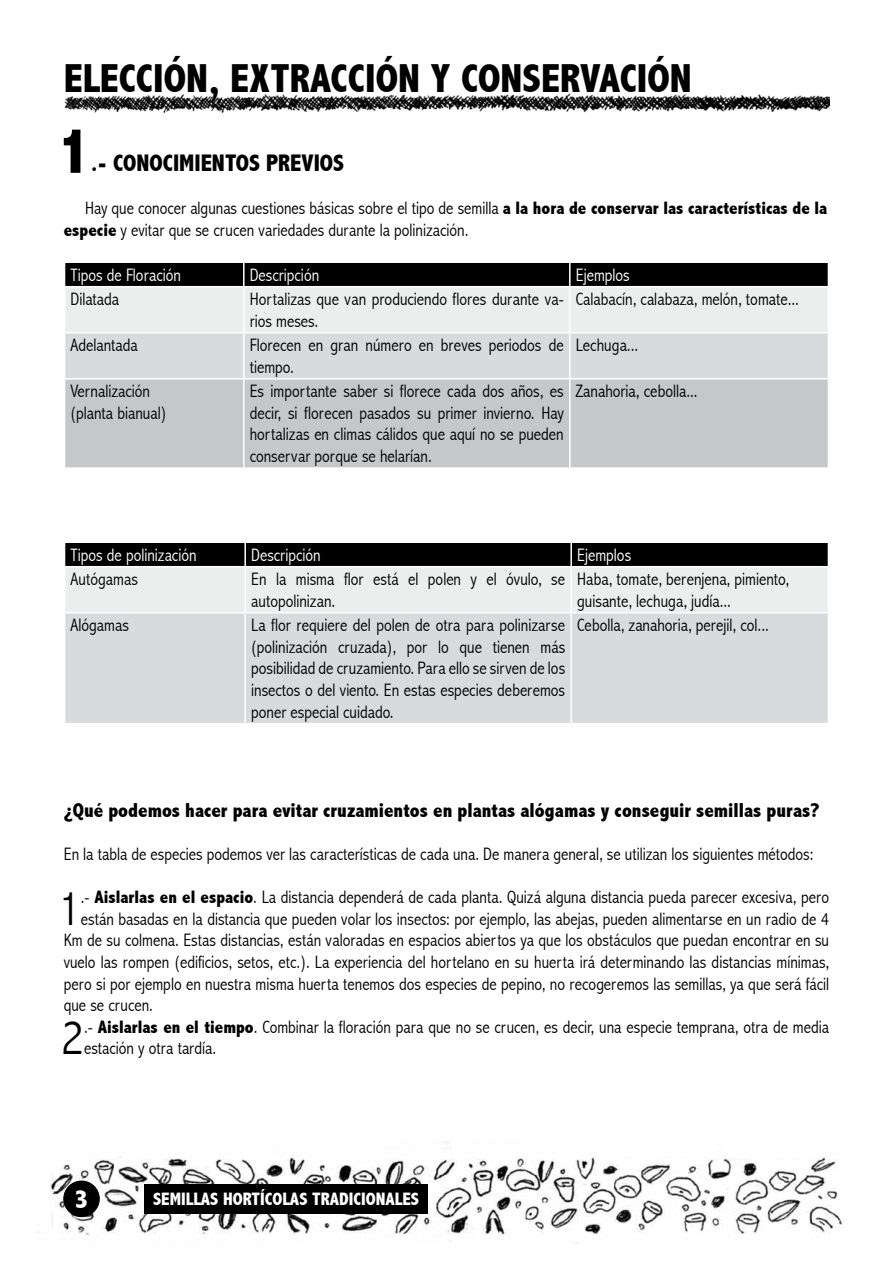
<style>
.page{position:relative;width:893px;height:1263px;background:#fff}
.page>*{position:absolute;margin:0;border:0;box-sizing:border-box;transform-origin:0 0}
.t1{font:800 condensed 66.3px "Abadi";color:#000}
.t2{font:300 condensed 49.65px "Abadi";color:#000}
.t3{font:800 condensed 40.5px "Abadi";color:#000}
.t4{font:800 condensed 27px "Abadi";color:#fff}
.t5{font:800 condensed 24px "Abadi";color:#000}
.t6{font:800 condensed 20.25px "Abadi";color:#000}
.t7{font:300 condensed 18px/21.6px "Abadi";color:#000}
.t8{font:300 condensed 18px "Abadi";color:#fff}
.t9{font:800 condensed 18px "Abadi";color:#fff}
.s1{font-weight:800}
</style>
<div class="page">
<img style="left:64px;top:93px;width:765px;height:21px">
<div style="left:65px;top:380px;width:763px;height:87px;background:#c6c7c8"></div>
<svg style="left:65px;top:262px;width:763px;height:116px;background:#b5b6b7"></svg>
<hr style="left:64px;top:332px;width:180px;height:1px;background:#fff">
<hr style="left:570px;top:286px;width:259px;height:1px;background:#fff">
<hr style="left:244px;top:286px;width:326px;height:1px;background:#fff">
<hr style="left:243px;top:287px;width:2px;height:45px;background:#fff">
<hr style="left:569px;top:287px;width:2px;height:45px;background:#fff">
<hr style="left:244px;top:332px;width:326px;height:1px;background:#fff">
<hr style="left:243px;top:333px;width:2px;height:45px;background:#fff">
<hr style="left:570px;top:332px;width:259px;height:1px;background:#fff">
<hr style="left:569px;top:333px;width:2px;height:45px;background:#fff">
<hr style="left:243px;top:380px;width:2px;height:87px;background:#fff">
<hr style="left:569px;top:380px;width:2px;height:87px;background:#fff">
<div style="left:65px;top:613px;width:763px;height:110px;background:#d9dadb"></div>
<svg style="left:65px;top:542px;width:763px;height:70px;background:#9e9e9e"></svg>
<hr style="left:64px;top:566px;width:181px;height:1px;background:#fff">
<hr style="left:245px;top:566px;width:326px;height:1px;background:#fff">
<hr style="left:244px;top:567px;width:2px;height:45px;background:#fff">
<hr style="left:571px;top:566px;width:258px;height:1px;background:#fff">
<hr style="left:570px;top:567px;width:2px;height:45px;background:#fff">
<hr style="left:244px;top:613px;width:2px;height:110px;background:#fff">
<hr style="left:570px;top:613px;width:2px;height:110px;background:#fff">
<img style="left:37px;top:1141px;width:806px;height:94px">
<div style="left:145px;top:1184px;width:283px;height:29px;background:#000"></div>
<div style="left:64px;top:1181px;width:35px;height:35px;background:#000;border-radius:50%"></div>
<div style="left:64px;top:1181px;width:35px;height:36px;border:1px solid #000;border-radius:50%"></div>
<h3 class="t3" style="left:64px;top:55px;width:629px">ELECCIÓN, EXTRACCIÓN Y CONSERVACIÓN</h3>
<h1 class="t1" style="left:57px;top:112px;width:35px">1</h1>
<h3 class="t5" style="left:91px;top:149px;width:45px">.- Conocimientos</h3>
<h3 class="t5" style="left:266px;top:149px;width:12px">previos</h3>
<p class="t7" style="left:64px;top:197px;width:765px;text-indent:21px">Hay que conocer algunas cuestiones básicas sobre el tipo de semilla <span class="s1">a la hora de conservar las características de la especie</span> y evitar que se crucen variedades durante la polinización.</p>
<p class="t8" style="left:71px;top:264px;width:112px">Tipos de Floración</p>
<p class="t8" style="left:250px;top:264px;width:71px">Descripción</p>
<p class="t8" style="left:576px;top:264px;width:56px">Ejemplos</p>
<p class="t7" style="left:71px;top:288px;width:50px">Dilatada</p>
<p class="t7" style="left:250px;top:288px;width:315px">Hortalizas que van produciendo flores durante va&shy;rios meses.</p>
<p class="t7" style="left:576px;top:288px;width:225px">Calabacín, calabaza, melón, tomate...</p>
<p class="t7" style="left:70px;top:334px;width:69px">Adelantada</p>
<p class="t7" style="left:250px;top:334px;width:315px">Florecen en gran número en breves periodos de tiempo.</p>
<p class="t7" style="left:576px;top:334px;width:64px">Lechuga...</p>
<p class="t7" style="left:70px;top:380px;width:97px">Vernalización (planta bianual)</p>
<p class="t7" style="left:250px;top:380px;width:315px;text-align:justify">Es importante saber si florece cada dos años, es decir, si florecen pasados su primer invierno. Hay hortalizas en climas cálidos que aquí no se pueden conservar porque se helarían.</p>
<p class="t7" style="left:576px;top:380px;width:123px">Zanahoria, cebolla...</p>
<p class="t8" style="left:71px;top:544px;width:128px">Tipos de polinización</p>
<p class="t8" style="left:251px;top:544px;width:71px">Descripción</p>
<p class="t8" style="left:577px;top:544px;width:56px">Ejemplos</p>
<p class="t7" style="left:71px;top:568px;width:69px">Autógamas</p>
<p class="t7" style="left:251px;top:568px;width:315px">En la misma flor está el polen y el óvulo, se autopolinizan.</p>
<p class="t7" style="left:577px;top:568px;width:213px">Haba, tomate, berenjena, pimiento, guisante, lechuga, judía...</p>
<p class="t7" style="left:71px;top:614px;width:60px">Alógamas</p>
<p class="t7" style="left:251px;top:614px;width:315px;text-align:justify">La flor requiere del polen de otra para polinizarse (polinización cruzada), por lo que tienen más posibilidad de cruzamiento. Para ello se sirven de los insectos o del viento. En estas especies deberemos poner especial cuidado.</p>
<p class="t7" style="left:577px;top:614px;width:193px">Cebolla, zanahoria, perejil, col...</p>
<p class="t6" style="left:64px;top:798px;width:757px">¿Qué podemos hacer para evitar cruzamientos en plantas alógamas y conseguir semillas puras?</p>
<p class="t7" style="left:64px;top:843px;width:751px">En la tabla de especies podemos ver las características de cada una. De manera general, se utilizan los siguientes métodos:</p>
<h2 class="t2" style="left:58px;top:879px;width:24px">1</h2>
<p class="t7" style="left:81px;top:886px;width:750px">.- <span class="s1">Aislarlas en el espacio</span>. La distancia dependerá de cada planta. Quizá alguna distancia pueda parecer excesiva, pero</p>
<p class="t7" style="left:81px;top:908px;width:750px">están basadas en la distancia que pueden volar los insectos: por ejemplo, las abejas, pueden alimentarse en un radio de 4</p>
<p class="t7" style="left:64px;top:930px;width:767px">Km de su colmena. Estas distancias, están valoradas en espacios abiertos ya que los obstáculos que puedan encontrar en su</p>
<p class="t7" style="left:64px;top:951px;width:767px">vuelo las rompen (edificios, setos, etc.). La experiencia del hortelano en su huerta irá determinando las distancias mínimas,</p>
<p class="t7" style="left:64px;top:973px;width:767px">pero si por ejemplo en nuestra misma huerta tenemos dos especies de pepino, no recogeremos las semillas, ya que será fácil</p>
<p class="t7" style="left:64px;top:994px;width:91px">que se crucen.</p>
<h2 class="t2" style="left:61px;top:1009px;width:24px">2</h2>
<p class="t7" style="left:84px;top:1016px;width:747px">.- <span class="s1">Aislarlas en el tiempo</span>. Combinar la floración para que no se crucen, es decir, una especie temprana, otra de media estación y otra tardía.</p>
<h3 class="t4" style="left:75px;top:1183px;width:15px">3</h3>
<p class="t9" style="left:153px;top:1188px;width:267px">SEMILLAS HORTÍCOLAS TRADICIONALES</p>
</div>
